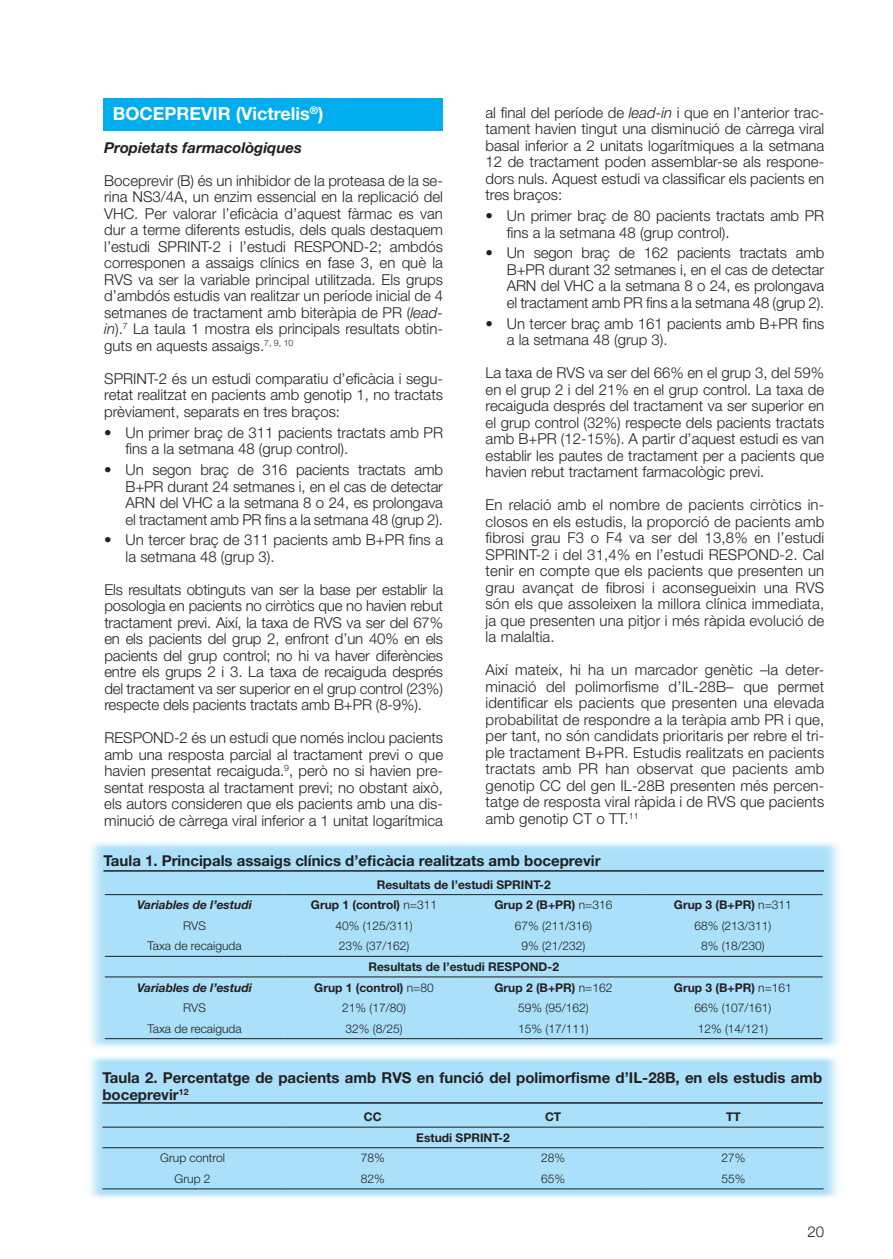
<style>
.page{position:relative;width:893px;height:1259px;background:#fff}
.page>*{position:absolute;margin:0;border:0;box-sizing:border-box;transform-origin:0 0}
.t1{font:700 18px "Helvetica Neue LT Std";color:#fff}
.t2{font:300 15px/16.5px "Helvetica Neue LT Std";color:#231f20;text-align:justify}
.t3{font:700 15px/16.5px "Helvetica Neue LT Std";color:#231f20}
.t4{font:italic 700 15px "Helvetica Neue LT Std";color:#231f20}
.t5{font:300 12px "Helvetica Neue LT Std";color:#231f20}
.t6{font:700 12px "Helvetica Neue LT Std";color:#231f20}
.t7{font:italic 700 12px "Helvetica Neue LT Std";color:#231f20}
.s1{font-style:italic}
.s2{font-weight:300}
</style>
<div class="page">
<div style="left:104px;top:98px;width:339px;height:32px;background:#00aeef"></div>
<img style="left:91px;top:842px;width:748px;height:206px">
<hr style="left:103px;top:870px;width:721px;height:1px;background:#231f20">
<hr style="left:105px;top:894px;width:179px;height:1px;background:#231f20">
<hr style="left:284px;top:894px;width:180px;height:1px;background:#231f20">
<hr style="left:464px;top:894px;width:179px;height:1px;background:#231f20">
<hr style="left:643px;top:894px;width:180px;height:1px;background:#231f20">
<hr style="left:105px;top:956px;width:179px;height:1px;background:#231f20">
<hr style="left:284px;top:956px;width:180px;height:1px;background:#231f20">
<hr style="left:464px;top:956px;width:179px;height:1px;background:#231f20">
<hr style="left:643px;top:956px;width:180px;height:1px;background:#231f20">
<hr style="left:105px;top:976px;width:179px;height:1px;background:#231f20">
<hr style="left:284px;top:976px;width:180px;height:1px;background:#231f20">
<hr style="left:464px;top:976px;width:179px;height:1px;background:#231f20">
<hr style="left:643px;top:976px;width:180px;height:1px;background:#231f20">
<hr style="left:105px;top:1038px;width:179px;height:1px;background:#231f20">
<hr style="left:284px;top:1038px;width:180px;height:1px;background:#231f20">
<hr style="left:464px;top:1038px;width:179px;height:1px;background:#231f20">
<hr style="left:643px;top:1038px;width:180px;height:1px;background:#231f20">
<img style="left:90px;top:1057px;width:748px;height:141px">
<hr style="left:102px;top:1102px;width:721px;height:1px;background:#231f20">
<hr style="left:102px;top:1147px;width:181px;height:1px;background:#231f20">
<hr style="left:283px;top:1147px;width:180px;height:1px;background:#231f20">
<hr style="left:463px;top:1147px;width:180px;height:1px;background:#231f20">
<hr style="left:643px;top:1147px;width:181px;height:1px;background:#231f20">
<hr style="left:102px;top:1127px;width:181px;height:1px;background:#231f20">
<hr style="left:283px;top:1127px;width:180px;height:1px;background:#231f20">
<hr style="left:463px;top:1127px;width:180px;height:1px;background:#231f20">
<hr style="left:643px;top:1127px;width:181px;height:1px;background:#231f20">
<hr style="left:102px;top:1188px;width:181px;height:1px;background:#231f20">
<hr style="left:283px;top:1188px;width:180px;height:1px;background:#231f20">
<hr style="left:463px;top:1188px;width:180px;height:1px;background:#231f20">
<hr style="left:643px;top:1188px;width:181px;height:1px;background:#231f20">
<p class="t1" style="left:113px;top:102px;width:212px">BOCEPREVIR (Victrelis<sup>®</sup>)</p>
<p class="t4" style="left:104px;top:138px;width:199px">Propietats farmacològiques</p>
<p class="t2" style="left:104px;top:172px;width:340px">Boceprevir (B) és un inhibidor de la proteasa de la se&shy;rina NS3/4A, un enzim essencial en la replicació del VHC. Per valorar l’eficàcia d’aquest fàrmac es van dur a terme diferents estudis, dels quals destaquem l’estudi SPRINT-2 i l’estudi RESPOND-2; ambdós corresponen a assaigs clínics en fase 3, en què la RVS va ser la variable principal utilitzada. Els grups d’ambdós estudis van realitzar un període inicial de 4 setmanes de tractament amb biteràpia de PR (<span class="s1">lead&shy;in</span>).<sup>7</sup> La taula 1 mostra els principals resultats obtin&shy;guts en aquests assaigs.<sup>7,</sup> <sup>9,</sup> <sup>10</sup></p>
<p class="t2" style="left:104px;top:370px;width:340px">SPRINT-2 és un estudi comparatiu d’eficàcia i segu&shy;retat realitzat en pacients amb genotip 1, no tractats prèviament, separats en tres braços:</p>
<p class="t2" style="left:126px;top:424px;width:319px;text-indent:-21px">• Un primer braç de 311 pacients tractats amb PR fins a la setmana 48 (grup control).</p>
<p class="t2" style="left:126px;top:461px;width:319px;text-indent:-21px">• Un segon braç de 316 pacients tractats amb B+PR durant 24 setmanes i, en el cas de detectar ARN del VHC a la setmana 8 o 24, es prolongava el tractament amb PR fins a la setmana 48 (grup 2).</p>
<p class="t2" style="left:126px;top:531px;width:319px;text-indent:-21px">• Un tercer braç de 311 pacients amb B+PR fins a la setmana 48 (grup 3).</p>
<p class="t2" style="left:104px;top:581px;width:340px">Els resultats obtinguts van ser la base per establir la posologia en pacients no cirròtics que no havien rebut tractament previ. Així, la taxa de RVS va ser del 67% en els pacients del grup 2, enfront d’un 40% en els pacients del grup control; no hi va haver diferències entre els grups 2 i 3. La taxa de recaiguda després del tractament va ser superior en el grup control (23%) respecte dels pacients tractats amb B+PR (8-9%).</p>
<p class="t2" style="left:104px;top:729px;width:340px">RESPOND-2 és un estudi que només inclou pacients amb una resposta parcial al tractament previ o que havien presentat recaiguda.<sup>9</sup>, però no si havien pre&shy;sentat resposta al tractament previ; no obstant això, els autors consideren que els pacients amb una dis&shy;minució de càrrega viral inferior a 1 unitat logarítmica</p>
<p class="t2" style="left:485px;top:104px;width:340px">al final del període de <span class="s1">lead-in</span> i que en l’anterior trac&shy;tament havien tingut una disminució de càrrega viral basal inferior a 2 unitats logarítmiques a la setmana 12 de tractament poden assemblar-se als respone&shy;dors nuls. Aquest estudi va classificar els pacients en tres braços:</p>
<p class="t2" style="left:507px;top:207px;width:319px;text-indent:-21px">• Un primer braç de 80 pacients tractats amb PR fins a la setmana 48 (grup control).</p>
<p class="t2" style="left:507px;top:244px;width:319px;text-indent:-21px">• Un segon braç de 162 pacients tractats amb B+PR durant 32 setmanes i, en el cas de detectar ARN del VHC a la setmana 8 o 24, es prolongava el tractament amb PR fins a la setmana 48 (grup 2).</p>
<p class="t2" style="left:507px;top:315px;width:319px;text-indent:-21px">• Un tercer braç amb 161 pacients amb B+PR fins a la setmana 48 (grup 3).</p>
<p class="t2" style="left:486px;top:364px;width:340px">La taxa de RVS va ser del 66% en el grup 3, del 59% en el grup 2 i del 21% en el grup control. La taxa de recaiguda després del tractament va ser superior en el grup control (32%) respecte dels pacients tractats amb B+PR (12-15%). A partir d’aquest estudi es van establir les pautes de tractament per a pacients que havien rebut tractament farmacològic previ.</p>
<p class="t2" style="left:486px;top:496px;width:340px">En relació amb el nombre de pacients cirròtics in&shy;closos en els estudis, la proporció de pacients amb fibrosi grau F3 o F4 va ser del 13,8% en l’estudi SPRINT-2 i del 31,4% en l’estudi RESPOND-2. Cal tenir en compte que els pacients que presenten un grau avançat de fibrosi i aconsegueixin una RVS són els que assoleixen la millora clínica immediata, ja que presenten una pitjor i més ràpida evolució de la malaltia.</p>
<p class="t2" style="left:486px;top:661px;width:340px">Així mateix, hi ha un marcador genètic –la deter&shy;minació del polimorfisme d’IL-28B– que permet identificar els pacients que presenten una elevada probabilitat de respondre a la teràpia amb PR i que, per tant, no són candidats prioritaris per rebre el tri&shy;ple tractament B+PR. Estudis realitzats en pacients tractats amb PR han observat que pacients amb genotip CC del gen IL-28B presenten més percen&shy;tatge de resposta viral ràpida i de RVS que pacients amb genotip CT o TT.<sup>11</sup></p>
<p class="t3" style="left:103px;top:852px;width:499px">Taula 1. Principals assaigs clínics d’eficàcia realitzats amb boceprevir</p>
<p class="t6" style="left:377px;top:877px;width:175px">Resultats de l’estudi SPRINT-2</p>
<p class="t7" style="left:137px;top:897px;width:116px">Variables de l’estudi</p>
<p class="t6" style="left:311px;top:897px;width:128px">Grup 1 (control) <span class="s2">n=311</span></p>
<p class="t6" style="left:494px;top:897px;width:119px">Grup 2 (B+PR) <span class="s2">n=316</span></p>
<p class="t6" style="left:674px;top:897px;width:119px">Grup 3 (B+PR) <span class="s2">n=311</span></p>
<p class="t5" style="left:183px;top:918px;width:24px">RVS</p>
<p class="t5" style="left:335px;top:918px;width:79px">40% (125/311)</p>
<p class="t5" style="left:515px;top:918px;width:79px">67% (211/316)</p>
<p class="t5" style="left:694px;top:918px;width:79px">68% (213/311)</p>
<p class="t5" style="left:148px;top:938px;width:96px">Taxa de recaiguda</p>
<p class="t5" style="left:339px;top:938px;width:72px">23% (37/162)</p>
<p class="t5" style="left:522px;top:938px;width:65px">9% (21/232)</p>
<p class="t5" style="left:701px;top:938px;width:65px">8% (18/230)</p>
<p class="t6" style="left:368px;top:959px;width:192px">Resultats de l’estudi RESPOND-2</p>
<p class="t7" style="left:137px;top:979px;width:116px">Variables de l’estudi</p>
<p class="t6" style="left:314px;top:979px;width:121px">Grup 1 (control) <span class="s2">n=80</span></p>
<p class="t6" style="left:494px;top:979px;width:119px">Grup 2 (B+PR) <span class="s2">n=162</span></p>
<p class="t6" style="left:674px;top:979px;width:119px">Grup 3 (B+PR) <span class="s2">n=161</span></p>
<p class="t5" style="left:183px;top:1000px;width:24px">RVS</p>
<p class="t5" style="left:342px;top:1000px;width:65px">21% (17/80)</p>
<p class="t5" style="left:518px;top:1000px;width:72px">59% (95/162)</p>
<p class="t5" style="left:694px;top:1000px;width:79px">66% (107/161)</p>
<p class="t5" style="left:148px;top:1021px;width:96px">Taxa de recaiguda</p>
<p class="t5" style="left:345px;top:1021px;width:59px">32% (8/25)</p>
<p class="t5" style="left:518px;top:1021px;width:72px">15% (17/111)</p>
<p class="t5" style="left:698px;top:1021px;width:72px">12% (14/121)</p>
<p class="t3" style="left:102px;top:1069px;width:721px">Taula 2. Percentatge de pacients amb RVS en funció del polimorfisme d’IL-28B, en els estudis amb boceprevir<sup>12</sup></p>
<p class="t6" style="left:364px;top:1109px;width:19px">CC</p>
<p class="t6" style="left:545px;top:1109px;width:18px">CT</p>
<p class="t6" style="left:726px;top:1109px;width:16px">TT</p>
<p class="t6" style="left:416px;top:1130px;width:95px">Estudi SPRINT-2</p>
<p class="t5" style="left:160px;top:1150px;width:66px">Grup control</p>
<p class="t5" style="left:361px;top:1150px;width:26px">78%</p>
<p class="t5" style="left:541px;top:1150px;width:26px">28%</p>
<p class="t5" style="left:721px;top:1150px;width:26px">27%</p>
<p class="t5" style="left:175px;top:1171px;width:38px">Grup 2</p>
<p class="t5" style="left:361px;top:1171px;width:26px">82%</p>
<p class="t5" style="left:541px;top:1171px;width:26px">65%</p>
<p class="t5" style="left:721px;top:1171px;width:26px">55%</p>
<p class="t2" style="left:807px;top:1223px;width:18px">20</p>
</div>
